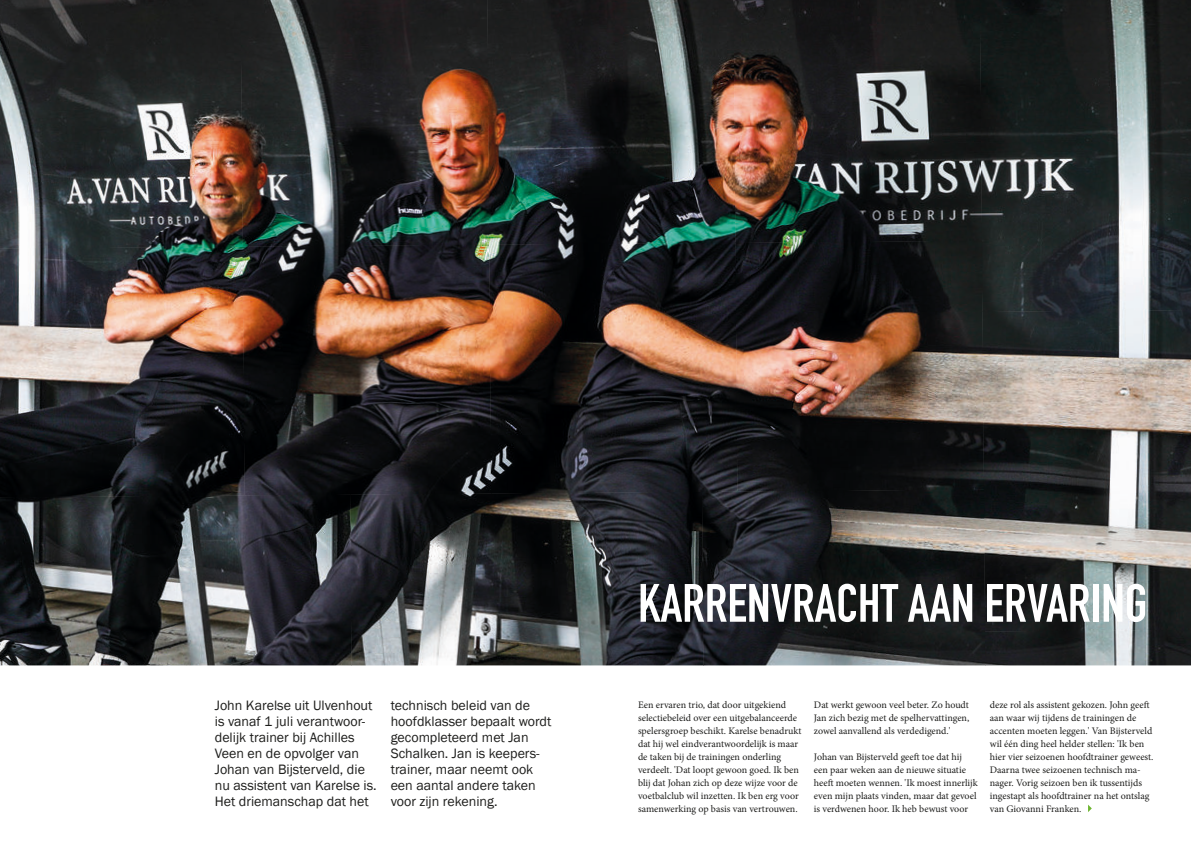
<style>
.page{position:relative;width:1191px;height:842px;background:#fff}
.page>*{position:absolute;margin:0;border:0;box-sizing:border-box;transform-origin:0 0}
.t1{font:700 53px "DIN Condensed";color:#fff}
.t2{font:14px/16px "Franklin Gothic";color:#1d1d1b}
.t3{font:10px/13px "Minion Pro";color:#1d1d1b}
</style>
<div class="page">
<img style="left:0;top:0;width:240px;height:246px">
<img style="left:240px;top:0;width:247px;height:246px">
<img style="left:487px;top:0;width:246px;height:244px">
<img style="left:733px;top:0;width:246px;height:243px">
<img style="left:979px;top:0;width:211px;height:310px">
<img style="left:0;top:246px;width:242px;height:248px">
<img style="left:242px;top:244px;width:247px;height:250px">
<img style="left:489px;top:243px;width:246px;height:249px">
<img style="left:735px;top:241px;width:249px;height:248px">
<img style="left:982px;top:310px;width:208px;height:320px">
<img style="left:0;top:494px;width:350px;height:171px">
<img style="left:350px;top:492px;width:352px;height:173px">
<img style="left:702px;top:489px;width:283px;height:176px">
<img style="left:984px;top:630px;width:206px;height:35px">
<svg style="left:1088px;top:805px;width:3px;height:7px"></svg>
<h2 class="t2" style="left:215px;top:698px;width:163px">John Karelse uit Ulvenhout is vanaf 1 juli verantwoor&shy;delijk trainer bij Achilles<br>Veen en de opvolger van<br>Johan van Bijsterveld, die nu assistent van Karelse is.<br>Het driemanschap dat het</h2>
<h2 class="t2" style="left:391px;top:698px;width:162px">technisch beleid van de hoofdklasser bepaalt wordt gecompleteerd met Jan<br>Schalken. Jan is keepers&shy;trainer, maar neemt ook een aantal andere taken voor zijn rekening.</h2>
<h1 class="t1" style="left:638px;top:572px;width:511px">KARRENVRACHT AAN ERVARING</h1>
<p class="t3" style="left:638px;top:698px;width:165px">Een ervaren trio, dat door uitgekiend selectiebeleid over een uitgebalanceerde spelersgroep beschikt. Karelse benadrukt dat hij wel eindverantwoordelijk is maar de taken bij de trainingen onderling verdeelt. 'Dat loopt gewoon goed. Ik ben blij dat Johan zich op deze wijze voor de voetbalclub wil inzetten. Ik ben erg voor samenwerking op basis van vertrouwen.</p>
<p class="t3" style="left:814px;top:698px;width:157px;text-align:justify">Dat werkt gewoon veel beter. Zo houdt Jan zich bezig met de spelhervattingen, zowel aanvallend als verdedigend.'</p>
<p class="t3" style="left:814px;top:750px;width:165px">Johan van Bijsterveld geeft toe dat hij een paar weken aan de nieuwe situatie heeft moeten wennen. 'Ik moest innerlijk even mijn plaats vinden, maar dat gevoel is verdwenen hoor. Ik heb bewust voor</p>
<p class="t3" style="left:989px;top:698px;width:165px">deze rol als assistent gekozen. John geeft aan waar wij tijdens de trainingen de accenten moeten leggen.' Van Bijsterveld wil één ding heel helder stellen: 'Ik ben hier vier seizoenen hoofdtrainer geweest.<br>Daarna twee seizoenen technisch ma&shy;nager. Vorig seizoen ben ik tussentijds ingestapt als hoofdtrainer na het ontslag van Giovanni Franken.</p>
</div>
